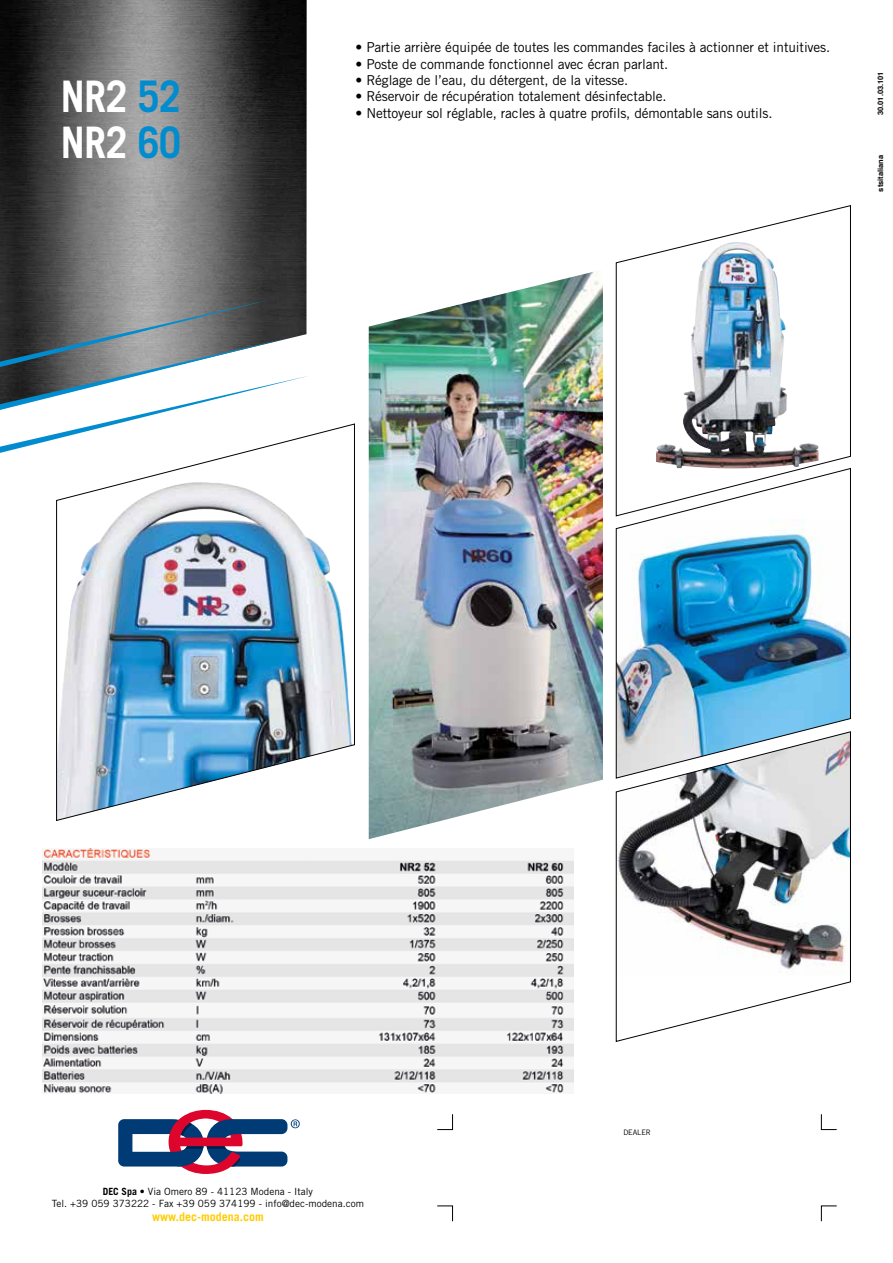
<style>
.page{position:relative;width:893px;height:1263px;background:#fff}
.page>*{position:absolute;margin:0;border:0;box-sizing:border-box;transform-origin:0 0}
.t1{font:700 43.5px/46.2px "Trade Gothic LT Std";letter-spacing:-.01em;color:#fff;scale:.9 1}
.t2{font:13.65px "Trade Gothic LT Std";letter-spacing:-.01em;color:#000}
.t3{font:700 12px "Trade Gothic LT Std";color:#fc0}
.t4{font:9.9px/12px "Trade Gothic LT Std";color:#000;text-align:center}
.t5{font:700 7.5px "Helvetica";color:#000}
.t6{font:7.5px "Trade Gothic LT Std";letter-spacing:-.01em;color:#000}
.s1{color:#008cce}
.s2{font-weight:700}
</style>
<div class="page">
<img style="left:0;top:0;width:307px;height:300px">
<svg style="left:0;top:300px;width:308px;height:153px"></svg>
<svg style="left:118px;top:1110px;width:182px;height:64px"></svg>
<img style="left:43px;top:848px;width:531px;height:246px">
<svg style="left:437px;top:1114px;width:16px;height:16px"></svg>
<svg style="left:437px;top:1205px;width:16px;height:16px"></svg>
<svg style="left:821px;top:1205px;width:16px;height:16px"></svg>
<svg style="left:821px;top:1114px;width:16px;height:16px"></svg>
<img style="left:616px;top:205px;width:235px;height:263px">
<img style="left:369px;top:271px;width:234px;height:568px">
<img style="left:616px;top:468px;width:235px;height:263px">
<svg style="left:616px;top:731px;width:235px;height:311px"></svg>
<img style="left:56px;top:424px;width:299px;height:397px">
<h1 class="t1" style="left:61px;top:73px;width:135px">NR2 <span class="s1">52<br></span>NR2 <span class="s1">60</span></h1>
<p class="t2" style="left:356px;top:39px;width:476px">• Partie arrière équipée de toutes les commandes faciles à actionner et intuitives.</p>
<p class="t2" style="left:356px;top:56px;width:314px">• Poste de commande fonctionnel avec écran parlant.</p>
<p class="t2" style="left:356px;top:72px;width:274px">• Réglage de l’eau, du détergent, de la vitesse.</p>
<p class="t2" style="left:356px;top:88px;width:313px">• Réservoir de récupération totalement désinfectable.</p>
<p class="t2" style="left:356px;top:105px;width:418px">• Nettoyeur sol réglable, racles à quatre profils, démontable sans outils.</p>
<p class="t5" style="left:874px;top:115px;width:45px;rotate:-90deg">30.01.03.101</p>
<p class="t5" style="left:874px;top:192px;width:38px;rotate:-90deg">stsitaliana</p>
<p class="t4" style="left:52px;top:1185px;width:314px"><span class="s2">DEC Spa</span> • Via Omero 89 - 41123 Modena - Italy<br>Tel. +39 059 373222 - Fax +39 059 374199 - info@dec-modena.com</p>
<p class="t3" style="left:152px;top:1209px;width:113px">www.dec-modena.com</p>
<p class="t6" style="left:623px;top:1128px;width:29px">DEALER</p>
</div>
